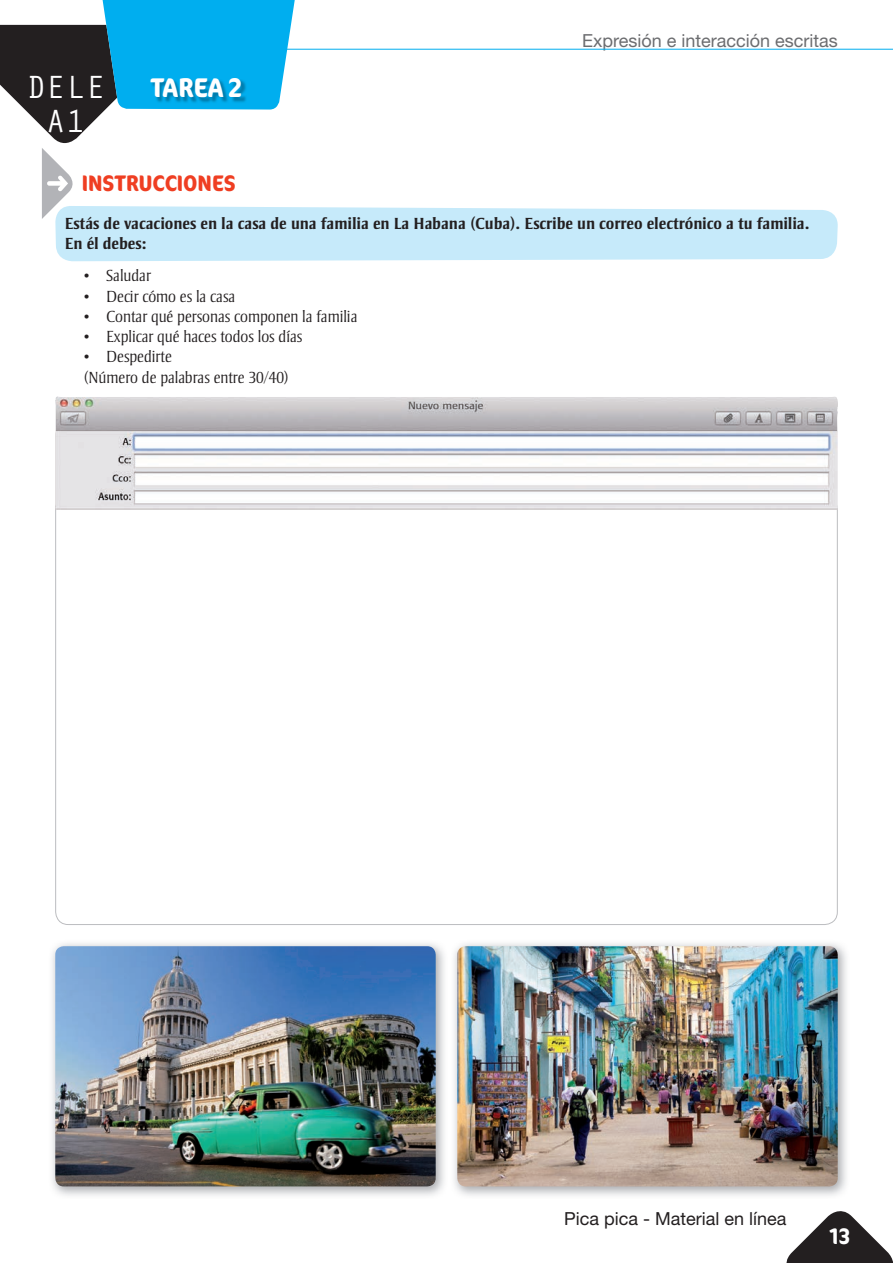
<style>
.page{position:relative;width:893px;height:1263px;background:#fff}
.page>*{position:absolute;margin:0;border:0;box-sizing:border-box;transform-origin:0 0}
.t1{font:33.15px/33.9px "Orator Std";color:#fff;text-align:center}
.t2{font:700 condensed 27px "Cocon";color:#fff}
.t3{font:700 condensed 22.5px "Cocon";color:#ef3e22}
.t4{font:700 condensed 22.5px "Cocon";color:#fff}
.t5{font:18px "Helvetica Neue";color:#6c6d70}
.t6{font:18px "Helvetica Neue";color:#231f20}
.t7{font:300 16.5px/20.2px "Strayhorn MT Std";color:#231f20}
.t8{font:700 16.5px/20.2px "Strayhorn MT Std";color:#231f20}
</style>
<div class="page">
<svg style="left:786px;top:1211px;width:107px;height:52px"></svg>
<img style="left:52px;top:943px;width:393px;height:253px">
<img style="left:55px;top:946px;width:381px;height:240px;border-radius:9px">
<img style="left:457px;top:946px;width:381px;height:240px;border-radius:9px">
<svg style="left:0;top:0;width:838px;height:261px"></svg>
<img style="left:151px;top:79px;width:96px;height:24px">
<hr style="left:268px;top:49px;width:625px;height:1px;background:#00aeef">
<img style="left:55px;top:396px;width:783px;height:113px">
<h1 class="t1" style="left:26px;top:69px;width:81px">DELE<br>A1</h1>
<h2 class="t2" style="left:150px;top:78px;width:94px">TAREA 2</h2>
<p class="t5" style="left:582px;top:34px;width:257px">Expresión e interacción escritas</p>
<h3 class="t3" style="left:82px;top:175px;width:156px">INSTRUCCIONES</h3>
<p class="t8" style="left:65px;top:214px;width:746px">Estás de vacaciones en la casa de una familia en La Habana (Cuba). Escribe un correo electrónico a tu familia.<br>En él debes:</p>
<p class="t7" style="left:84px;top:267px;width:69px">• Saludar</p>
<p class="t7" style="left:84px;top:287px;width:153px">• Decir cómo es la casa</p>
<p class="t7" style="left:84px;top:308px;width:275px">• Contar qué personas componen la familia</p>
<p class="t7" style="left:84px;top:328px;width:220px">• Explicar qué haces todos los días</p>
<p class="t7" style="left:84px;top:348px;width:206px">• Despedirte<br>(Número de palabras entre 30/40)</p>
<p class="t6" style="left:564px;top:1212px;width:224px">Pica pica - Material en línea</p>
<h3 class="t4" style="left:830px;top:1227px;width:22px">13</h3>
</div>
